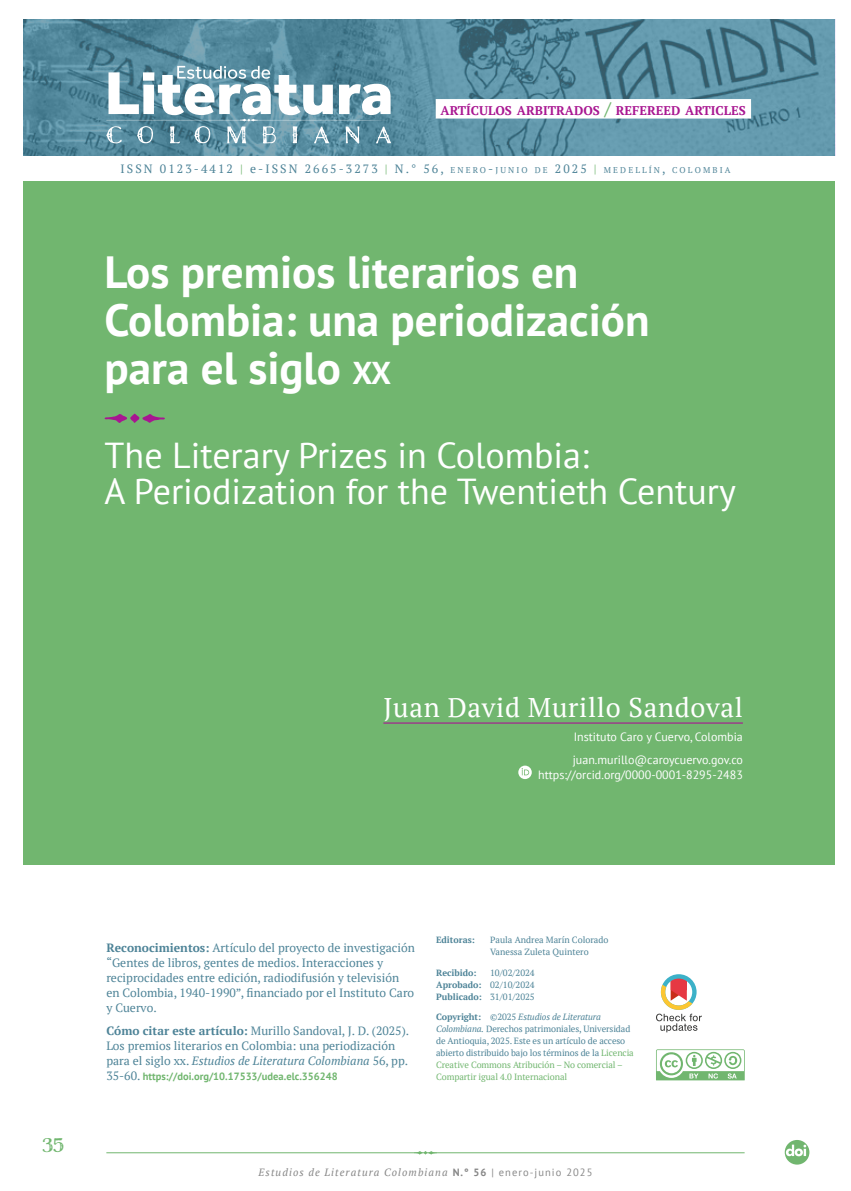
<style>
.page{position:relative;width:851px;height:1191px;background:#fff}
.page>*{position:absolute;margin:0;border:0;box-sizing:border-box;transform-origin:0 0}
.t1{font:700 45px/48px "PT Sans";color:#fff}
.t2{font:36px/36px "PT Sans";color:#fff}
.t3{font:27px "PT Serif";letter-spacing:.025em;color:#fff}
.t4{font:21px "Charcuterie Filigree";color:#71b66f}
.t5{font:700 12.6px "PT Serif";color:#a81691}
.t6{font:12px/15px "PT Serif";color:#4d8397}
.t7{font:12px/23.5px "PT Sans";color:#fff}
.t8{font:12px "PT Serif";letter-spacing:.175em;color:#4d8397}
.t9{font:italic 10.5px "PT Serif";letter-spacing:.1em;color:#878787}
.t10{font:700 10.5px "PT Sans";color:#71b66f}
.t11{font:9px/12px "PT Serif";letter-spacing:-.01em;color:#4d8397}
.t12{font:700 9px "PT Serif";color:#4d8397}
.s1{font-size:18px;color:#71b66f}
.s2{color:#71b66f}
.s3{font-style:inherit}
.s4{font-size:8.4px}
.s5{font-size:31.5px}
.s6{font-weight:700}
.s7{font-style:italic}
.s8{font-family:"PT Serif";font-weight:400;font-size:12px;color:#4d8397}
.s9{font-family:"PT Sans";font-weight:700;font-style:normal}
.s10{font-family:"PT Sans";font-style:normal}
</style>
<div class="page">
<svg style="left:413px;top:1151px;width:24px;height:3px"></svg>
<hr style="left:106px;top:1152px;width:638px;height:1px;background:#71b66f">
<div style="left:23px;top:180px;width:811px;height:684px;background:#71b66f"></div>
<img style="left:23px;top:19px;width:811px;height:137px">
<div style="left:0;top:157px;width:850px;height:24px;background:#fff"></div>
<svg style="left:106px;top:66px;width:285px;height:77px"></svg>
<div style="left:435px;top:99px;width:316px;height:20px;background:#fff"></div>
<svg style="left:104px;top:413px;width:61px;height:10px"></svg>
<svg style="left:656px;top:1049px;width:88px;height:31px"></svg>
<svg style="left:784px;top:1140px;width:25px;height:24px"></svg>
<svg style="left:656px;top:974px;width:45px;height:58px"></svg>
<hr style="left:383px;top:722px;width:359px;height:1px;background:#a81691">
<svg style="left:518px;top:765px;width:13px;height:14px"></svg>
<p class="t5" style="left:440px;top:102px;width:307px">ARTÍCULOS ARBITRADOS <span class="s1">/</span> REFEREED ARTICLES</p>
<p class="t8" style="left:120px;top:160px;width:611px">ISSN 0123-4412 <span class="s2">|</span> <span class="s3">e</span>-ISSN 2665-3273 <span class="s2">|</span> N.° 56, <span class="s4">ENERO</span>-<span class="s4">JUNI O DE</span> 2025 <span class="s2">|</span> <span class="s4">MEDELLÍN</span>, <span class="s4">COLOMBIA</span></p>
<h1 class="t1" style="left:105px;top:247px;width:546px">Los premios literarios en<br>Colombia: una periodización para el siglo <span class="s5">xx</span></h1>
<h2 class="t2" style="left:105px;top:437px;width:632px">The Literary Prizes in Colombia:<br>A Periodization for the Twentieth Century</h2>
<h3 class="t3" style="left:383px;top:690px;width:361px">Juan David Murillo Sandoval</h3>
<p class="t7" style="left:572px;top:724px;width:172px">Instituto Caro y Cuervo, Colombia juan.murillo@caroycuervo.gov.co</p>
<p class="t7" style="left:538px;top:763px;width:206px">https://orcid.org/0000-0001-8295-2483</p>
<h3 class="t4" style="left:42px;top:1133px;width:23px">35</h3>
<p class="t6" style="left:106px;top:940px;width:310px"><span class="s6">Reconocimientos:</span> Artículo del proyecto de investigación “Gentes de libros, gentes de medios. Interacciones y reciprocidades entre edición, radiodifusión y televisión en Colombia, 1940-1990”, financiado por el Instituto Caro y Cuervo.</p>
<p class="t6" style="left:106px;top:1023px;width:304px"><span class="s6">Cómo citar este artículo:</span> Murillo Sandoval, J. D. (2025).<br>Los premios literarios en Colombia: una periodización para el siglo xx. <span class="s7">Estudios de Literatura Colombiana</span> 56, pp.</p>
<p class="t10" style="left:106px;top:1069px;width:233px"><span class="s8">35-60.</span> https://doi.org/10.17533/udea.elc.356248</p>
<p class="t12" style="left:436px;top:934px;width:40px">Editoras:</p>
<p class="t11" style="left:490px;top:934px;width:120px">Paula Andrea Marín Colorado<br>Vanessa Zuleta Quintero</p>
<p class="t12" style="left:436px;top:966px;width:42px">Recibido:</p>
<p class="t11" style="left:436px;top:966px;width:100px;text-align:justify;text-indent:54px">10/02/2024<br><span class="s6">Aprobado:</span> 02/10/2024<br><span class="s6">Publicado:</span> 31/01/2025</p>
<p class="t11" style="left:436px;top:1011px;width:199px"><span class="s6">Copyright:</span> ©2025 <span class="s7">Estudios de Literatura Colombiana.</span> Derechos patrimoniales, Universidad de Antioquia, 2025. Este es un artículo de acceso abierto distribuido bajo los términos de la <span class="s2">Licencia Creative Commons Atribución – No comercial – Compartir igual 4.0 Internacional</span></p>
<p class="t9" style="left:258px;top:1166px;width:335px">Estudios de Literatura Colombiana <span class="s9">N.° 56</span> <span class="s10">| enero-junio 2025</span></p>
</div>
